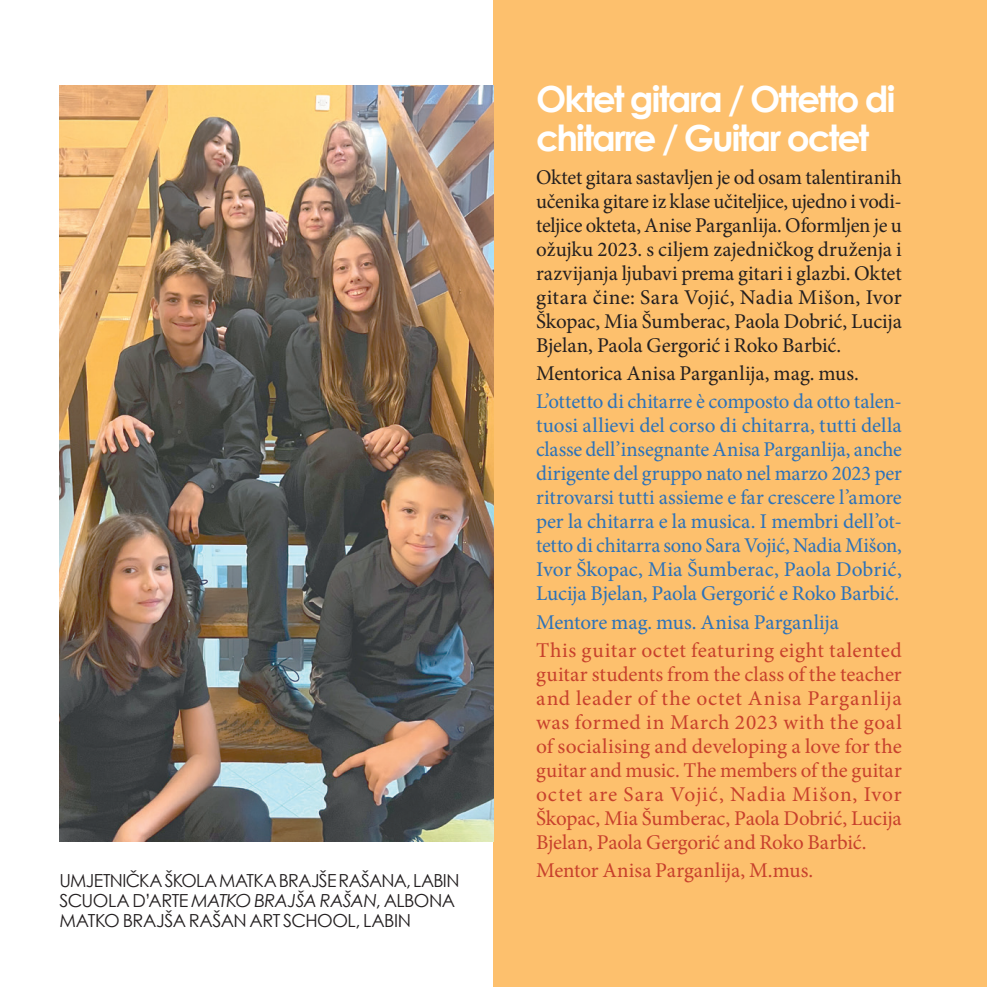
<style>
.page{position:relative;width:987px;height:987px;background:#fff}
.page>*{position:absolute;margin:0;border:0;box-sizing:border-box;transform-origin:0 0}
.h1_imena{font:700 36px/39px "Century Gothic";letter-spacing:-.05em;color:#fff}
.IT{font:21px/24px "Minion Pro";letter-spacing:-.005em;color:#2b72ba;text-align:justify}
.GB{font:21px/24px "Minion Pro";letter-spacing:-.01em;color:#c7402c;text-align:justify}
.HR{font:21px/24px "Minion Pro";letter-spacing:-.01em;color:#231f20;text-align:justify}
.skole{font:18px "Century Gothic";letter-spacing:-.03em;color:#231f20}
.s1{font-style:italic}
</style>
<div class="page">
<div style="left:493px;top:0;width:493px;height:986px;background:#fdc06d"></div>
<img style="left:60px;top:86px;width:433px;height:755px">
<p class="skole" style="left:60px;top:868px;width:401px">UMJETNIČKA ŠKOLA MATKA BRAJŠE RAŠANA, LABIN</p>
<p class="skole" style="left:60px;top:888px;width:397px">SCUOLA D’ARTE <span class="s1">MATKO BRAJŠA RAŠAN</span>, ALBONA</p>
<p class="skole" style="left:60px;top:907px;width:353px">MATKO BRAJŠA RAŠAN ART SCHOOL, LABIN</p>
<p class="h1_imena" style="left:536px;top:78px;width:361px">Oktet gitara / Ottetto di chitarre / Guitar octet</p>
<p class="HR" style="left:536px;top:165px;width:367px">Oktet gitara sastavljen je od osam talentiranih učenika gitare iz klase učiteljice, ujedno i vodi&shy;teljice okteta, Anise Parganlija. Oformljen je u ožujku 2023. s ciljem zajedničkog druženja i razvijanja ljubavi prema gitari i glazbi. Oktet gitara čine: Sara Vojić, Nadia Mišon, Ivor Škopac, Mia Šumberac, Paola Dobrić, Lucija Bjelan, Paola Gergorić i Roko Barbić.</p>
<p class="HR" style="left:536px;top:361px;width:324px">Mentorica Anisa Parganlija, mag. mus.</p>
<p class="IT" style="left:536px;top:389px;width:367px">L’ottetto di chitarre è composto da otto talen&shy;tuosi allievi del corso di chitarra, tutti della classe dell’insegnante Anisa Parganlija, anche dirigente del gruppo nato nel marzo 2023 per ritrovarsi tutti assieme e far crescere l’amore per la chitarra e la musica. I membri dell’ot&shy;tetto di chitarra sono Sara Vojić, Nadia Mišon, Ivor Škopac, Mia Šumberac, Paola Dobrić, Lucija Bjelan, Paola Gergorić e Roko Barbić.</p>
<p class="IT" style="left:536px;top:610px;width:304px">Mentore mag. mus. Anisa Parganlija</p>
<p class="GB" style="left:536px;top:638px;width:367px">This guitar octet featuring eight talented guitar students from the class of the teacher and leader of the octet Anisa Parganlija was formed in March 2023 with the goal of socialising and developing a love for the guitar and music. The members of the guitar octet are Sara Vojić, Nadia Mišon, Ivor Škopac, Mia Šumberac, Paola Dobrić, Lucija Bjelan, Paola Gergorić and Roko Barbić.</p>
<p class="GB" style="left:536px;top:858px;width:279px">Mentor Anisa Parganlija, M.mus.</p>
</div>
